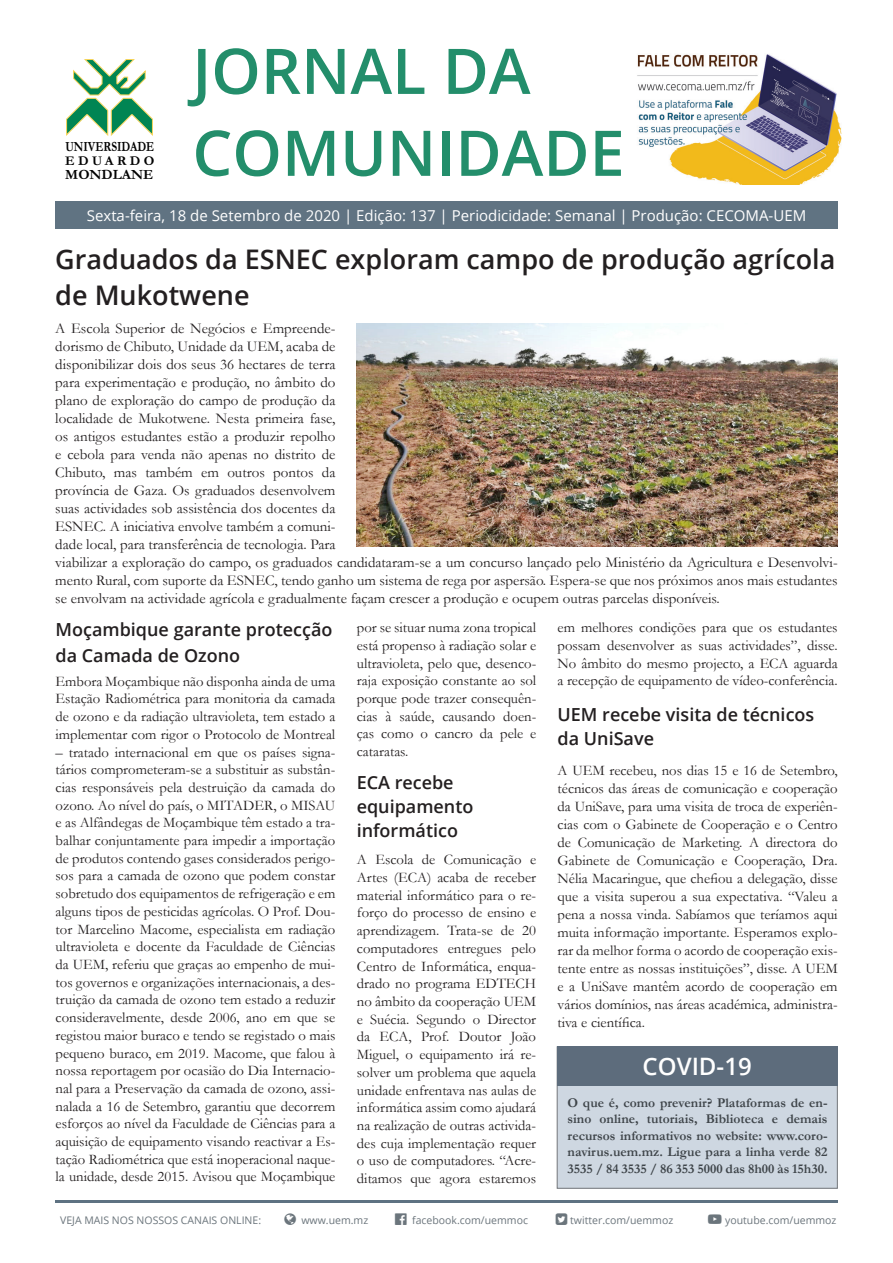
<style>
.page{position:relative;width:893px;height:1263px;background:#fff}
.page>*{position:absolute;margin:0;border:0;box-sizing:border-box;transform-origin:0 0}
.t1{font:600 63px "Open Sans";color:#238e6b}
.t2{font:600 27px/36px "Open Sans";color:#231f20}
.t3{font:600 24px "Open Sans";color:#fff}
.t4{font:600 18px/24px "Open Sans";color:#231f20}
.t5{font:15px/18px "Garamond";color:#231f20}
.t6{font:15px "Open Sans";color:#fff}
.t7{font:14.7px/17.7px "Garamond";color:#231f20;text-align:justify}
.t8{font:700 14.25px "Garamond";color:#000}
.t9{font:700 14.1px "Garamond";color:#000;scale:.8 1}
.t10{font:700 13.5px/16.5px "Garamond";color:#3e4449;text-align:justify}
.t11{font:700 13.5px "Garamond";letter-spacing:.255em;color:#000}
.t12{font:10.5px "Open Sans";color:#6b757c}
</style>
<div class="page">
<svg style="left:66px;top:59px;width:87px;height:77px"></svg>
<hr style="left:55px;top:1200px;width:783px;height:2px;background:#5e7282">
<div style="left:55px;top:201px;width:783px;height:28px;background:#607382"></div>
<div style="left:557px;top:1047px;width:280px;height:141px;background:#ced7e1"></div>
<div style="left:557px;top:1046px;width:281px;height:142px;border:1px solid #76787b"></div>
<div style="left:557px;top:1046px;width:280px;height:39px;background:#5d6c7c"></div>
<img style="left:637px;top:54px;width:205px;height:130px">
<img style="left:357px;top:323px;width:481px;height:223px">
<p class="t9" style="left:65px;top:137px;width:113px">UNIVERSIDADE</p>
<p class="t11" style="left:65px;top:151px;width:91px">EDUARDO</p>
<p class="t8" style="left:65px;top:165px;width:90px">MONDLANE</p>
<p class="t1" style="left:192px;top:28px;width:340px">JORNAL DA</p>
<p class="t1" style="left:192px;top:110px;width:434px">COMUNIDADE</p>
<p class="t6" style="left:87px;top:205px;width:721px">Sexta-feira, 18 de Setembro de 2020 | Edição: 137 | Periodicidade: Semanal | Produção: CECOMA-UEM</p>
<h2 class="t2" style="left:55px;top:240px;width:782px">Graduados da ESNEC exploram campo de produção agrícola de Mukotwene</h2>
<p class="t5" style="left:55px;top:319px;width:784px">A Escola Superior de Negócios e Empreende-<br>dorismo de Chibuto, Unidade da UEM, acaba de<br>disponibilizar dois dos seus 36 hectares de terra<br>para experimentação e produção, no âmbito do<br>plano de exploração do campo de produção da<br>localidade de Mukotwene. Nesta primeira fase,<br>os antigos estudantes estão a produzir repolho<br>e cebola para venda não apenas no distrito de<br>Chibuto, mas também em outros pontos da<br>província de Gaza. Os graduados desenvolvem<br>suas actividades sob assistência dos docentes da<br>ESNEC. A iniciativa envolve também a comuni-<br>dade local, para transferência de tecnologia. Para<br>viabilizar a exploração do campo, os graduados candidataram-se a um concurso lançado pelo Ministério da Agricultura e Desenvolvi&shy;mento Rural, com suporte da ESNEC, tendo ganho um sistema de rega por aspersão. Espera-se que nos próximos anos mais estudantes se envolvam na actividade agrícola e gradualmente façam crescer a produção e ocupem outras parcelas disponíveis.</p>
<h2 class="t4" style="left:56px;top:617px;width:278px;line-height:25.5px">Moçambique garante protecção da Camada de Ozono</h2>
<p class="t7" style="left:56px;top:672px;width:281px">Embora Moçambique não disponha ainda de uma Estação Radiométrica para monitoria da camada de ozono e da radiação ultravioleta, tem estado a implementar com rigor o Protocolo de Montreal</p>
<p class="t7" style="left:56px;top:743px;width:281px">– tratado internacional em que os países signa&shy;tários comprometeram-se a substituir as substân&shy;cias responsáveis pela destruição da camada do ozono. Ao nível do país, o MITADER, o MISAU e as Alfândegas de Moçambique têm estado a tra&shy;balhar conjuntamente para impedir a importação de produtos contendo gases considerados perigo&shy;sos para a camada de ozono que podem constar sobretudo dos equipamentos de refrigeração e em alguns tipos de pesticidas agrícolas. O Prof. Dou&shy;tor Marcelino Macome, especialista em radiação ultravioleta e docente da Faculdade de Ciências da UEM, referiu que graças ao empenho de mui&shy;tos governos e organizações internacionais, a des&shy;truição da camada de ozono tem estado a reduzir consideravelmente, desde 2006, ano em que se registou maior buraco e tendo se registado o mais pequeno buraco, em 2019. Macome, que falou à nossa reportagem por ocasião do Dia Internacio&shy;nal para a Preservação da camada de ozono, assi&shy;nalada a 16 de Setembro, garantiu que decorrem esforços ao nível da Faculdade de Ciências para a aquisição de equipamento visando reactivar a Es&shy;tação Radiométrica que está inoperacional naque&shy;la unidade, desde 2015. Avisou que Moçambique</p>
<p class="t7" style="left:357px;top:618px;width:181px">por se situar numa zona tropical está propenso à radiação solar e ultravioleta, pelo que, desenco&shy;raja exposição constante ao sol porque pode trazer consequên&shy;cias à saúde, causando doen&shy;ças como o cancro da pele e cataratas.</p>
<p class="t7" style="left:558px;top:618px;width:282px">em melhores condições para que os estudantes possam desenvolver as suas actividades”, disse.<br>No âmbito do mesmo projecto, a ECA aguarda a recepção de equipamento de vídeo-conferência.</p>
<h2 class="t4" style="left:558px;top:702px;width:258px">UEM recebe visita de técnicos da UniSave</h2>
<h2 class="t4" style="left:357px;top:770px;width:118px">ECA recebe equipamento informático</h2>
<p class="t7" style="left:357px;top:850px;width:181px">A Escola de Comunicação e Artes (ECA) acaba de receber material informático para o re&shy;forço do processo de ensino e aprendizagem. Trata-se de 20 computadores entregues pelo Centro de Informática, enqua&shy;drado no programa EDTECH no âmbito da cooperação UEM e Suécia. Segundo o Director da ECA, Prof. Doutor João Miguel, o equipamento irá re&shy;solver um problema que aquela unidade enfrentava nas aulas de informática assim como ajudará na realização de outras activida&shy;des cuja implementação requer o uso de computadores. “Acre&shy;ditamos que agora estaremos</p>
<p class="t7" style="left:558px;top:761px;width:282px">A UEM recebeu, nos dias 15 e 16 de Setembro, técnicos das áreas de comunicação e cooperação da UniSave, para uma visita de troca de experiên&shy;cias com o Gabinete de Cooperação e o Centro de Comunicação de Marketing. A directora do Gabinete de Comunicação e Cooperação, Dra.<br>Nélia Macaringue, que chefiou a delegação, disse que a visita superou a sua expectativa. “Valeu a pena a nossa vinda. Sabíamos que teríamos aqui muita informação importante. Esperamos explo&shy;rar da melhor forma o acordo de cooperação exis&shy;tente entre as nossas instituições”, disse. A UEM e a UniSave mantêm acordo de cooperação em vários domínios, nas áreas académica, administra&shy;tiva e científica.</p>
<p class="t3" style="left:643px;top:1050px;width:111px">COVID-19</p>
<p class="t10" style="left:568px;top:1094px;width:261px">O que é, como prevenir? Plataformas de en&shy;sino online, tutoriais, Biblioteca e demais recursos informativos no website: www.coro&shy;navirus.uem.mz. Ligue para a linha verde 82<br>3535 / 84 3535 / 86 353 5000 das 8h00 às 15h30.</p>
<p class="t12" style="left:60px;top:1212px;width:202px">VEJA MAIS NOS NOSSOS CANAIS ONLINE:</p>
<p class="t12" style="left:301px;top:1212px;width:68px">www.uem.mz</p>
<p class="t12" style="left:412px;top:1212px;width:117px">facebook.com/uemmoc</p>
<p class="t12" style="left:570px;top:1212px;width:104px">twitter.com/uemmoz</p>
<p class="t12" style="left:725px;top:1212px;width:113px">youtube.com/uemmoz</p>
</div>
